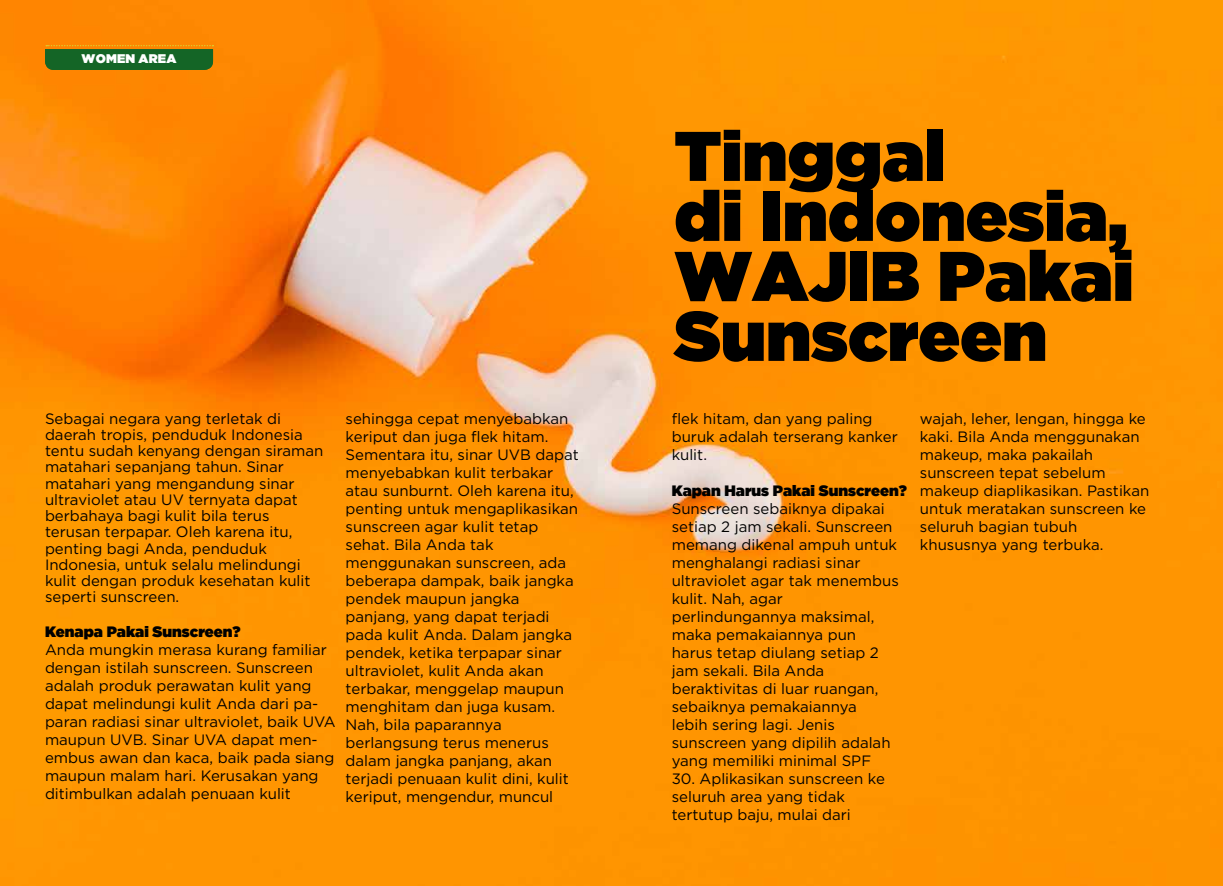
<style>
.page{position:relative;width:1223px;height:886px;background:#fff}
.page>*{position:absolute;margin:0;border:0;box-sizing:border-box;transform-origin:0 0}
.t1{font:70px/60px "Gotham Ultra";color:#000}
.t2{font:15px/18px "Gotham HTF";color:#000}
.t3{font:15px "Gotham Ultra";color:#000}
.t4{font:12.5px "Gotham Ultra";letter-spacing:.015em;color:#fff}
.t5{font:12.5px "Myriad Pro";letter-spacing:.02em;color:#fff}
</style>
<div class="page">
<img style="left:0;top:0;width:1222px;height:886px">
<svg style="left:45px;top:45px;width:168px;height:25px;background:#3a6c20"></svg>
<p class="t5" style="left:104px;top:51px;width:52px">MOMENT</p>
<p class="t4" style="left:82px;top:52px;width:96px">WOMEN AREA</p>
<h1 class="t1" style="left:674px;top:125px;width:461px">Tinggal<br>di Indonesia,<br>WAJIB Pakai<br>Sunscreen</h1>
<p class="t2" style="left:45px;top:410px;width:280px;line-height:16.2px">Sebagai negara yang terletak di daerah tropis, penduduk Indonesia tentu sudah kenyang dengan siraman matahari sepanjang tahun. Sinar matahari yang mengandung sinar ultraviolet atau UV ternyata dapat berbahaya bagi kulit bila terus terusan terpapar. Oleh karena itu, penting bagi Anda, penduduk<br>Indonesia, untuk selalu melindungi kulit dengan produk kesehatan kulit seperti sunscreen.</p>
<p class="t3" style="left:45px;top:623px;width:197px">Kenapa Pakai Sunscreen?</p>
<p class="t2" style="left:45px;top:640px;width:292px">Anda mungkin merasa kurang familiar dengan istilah sunscreen. Sunscreen adalah produk perawatan kulit yang dapat melindungi kulit Anda dari pa&shy;paran radiasi sinar ultraviolet, baik UVA maupun UVB. Sinar UVA dapat men&shy;embus awan dan kaca, baik pada siang maupun malam hari. Kerusakan yang ditimbulkan adalah penuaan kulit</p>
<p class="t2" style="left:345px;top:409px;width:235px">sehingga cepat menyebabkan keriput dan juga flek hitam.<br>Sementara itu, sinar UVB dapat menyebabkan kulit terbakar atau sunburnt. Oleh karena itu, penting untuk mengaplikasikan sunscreen agar kulit tetap sehat. Bila Anda tak menggunakan sunscreen, ada beberapa dampak, baik jangka pendek maupun jangka panjang, yang dapat terjadi pada kulit Anda. Dalam jangka pendek, ketika terpapar sinar ultraviolet, kulit Anda akan terbakar, menggelap maupun menghitam dan juga kusam.<br>Nah, bila paparannya berlangsung terus menerus dalam jangka panjang, akan terjadi penuaan kulit dini, kulit keriput, mengendur, muncul</p>
<p class="t2" style="left:671px;top:409px;width:227px">flek hitam, dan yang paling buruk adalah terserang kanker kulit.</p>
<p class="t3" style="left:671px;top:482px;width:236px">Kapan Harus Pakai Sunscreen?</p>
<p class="t2" style="left:671px;top:499px;width:229px">Sunscreen sebaiknya dipakai setiap 2 jam sekali. Sunscreen memang dikenal ampuh untuk menghalangi radiasi sinar ultraviolet agar tak menembus kulit. Nah, agar perlindungannya maksimal, maka pemakaiannya pun harus tetap diulang setiap 2 jam sekali. Bila Anda beraktivitas di luar ruangan, sebaiknya pemakaiannya<br>lebih sering lagi. Jenis sunscreen yang dipilih adalah yang memiliki minimal SPF</p>
<p class="t2" style="left:671px;top:769px;width:215px">30. Aplikasikan sunscreen ke seluruh area yang tidak tertutup baju, mulai dari</p>
<p class="t2" style="left:919px;top:409px;width:231px">wajah, leher, lengan, hingga ke kaki. Bila Anda menggunakan makeup, maka pakailah sunscreen tepat sebelum makeup diaplikasikan. Pastikan untuk meratakan sunscreen ke seluruh bagian tubuh khususnya yang terbuka.</p>
</div>
